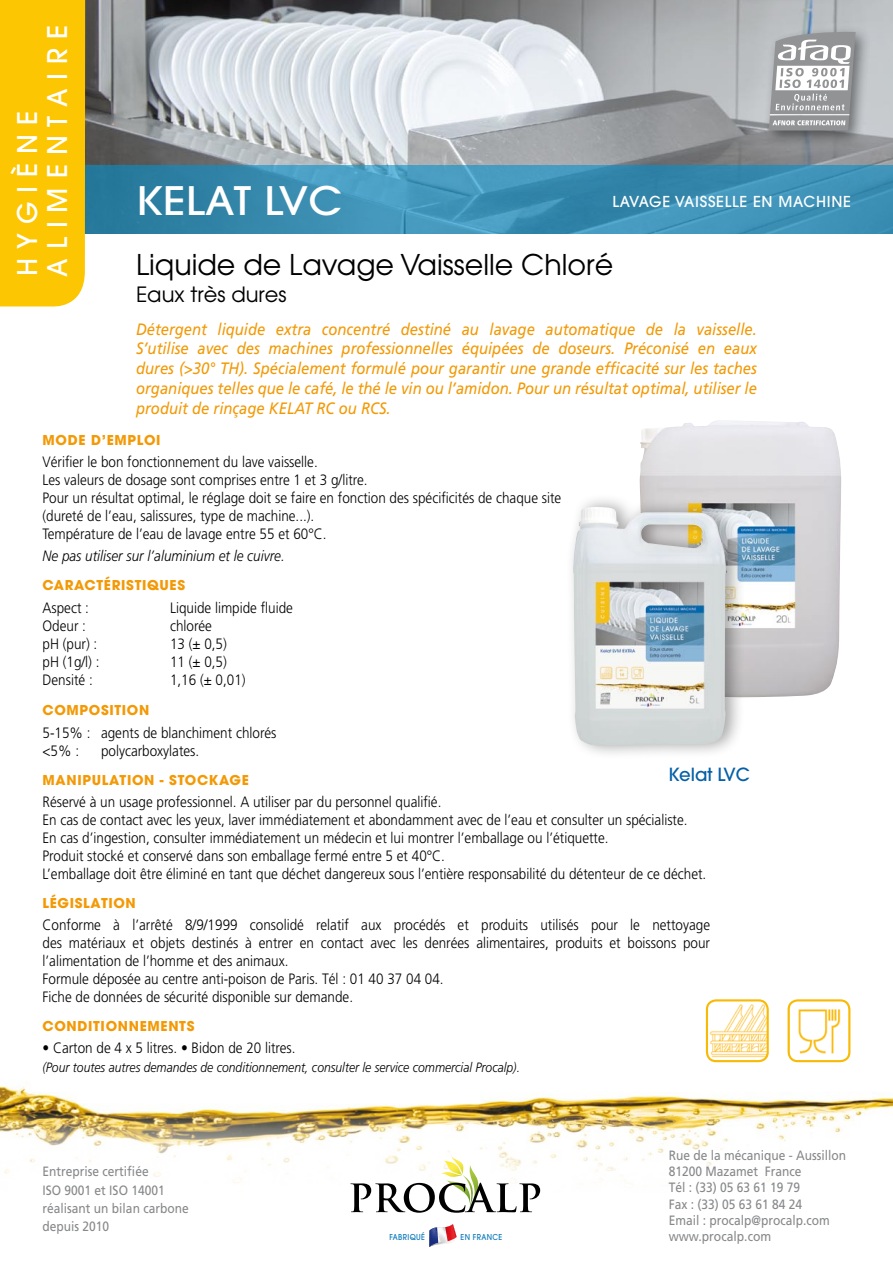
<style>
.page{position:relative;width:893px;height:1263px;background:#fff}
.page>*{position:absolute;margin:0;border:0;box-sizing:border-box;transform-origin:0 0}
.t1{font:500 39px "Avant Garde";color:#fff;scale:1.1 1}
.t2{font:28.5px "Avant Garde";color:#000}
.t3{font:500 27px/30px "Avant Garde";letter-spacing:.33em;color:#fff}
.t4{font:21px "Avant Garde";color:#000}
.t5{font:500 18px "Avant Garde";color:#0560a7}
.t6{font:italic 16.5px/19.8px "Frutiger";color:#f39905;text-align:justify;scale:.9 1}
.t7{font:300 15px/18px "Frutiger";color:#000;scale:.9 1}
.t8{font:italic 300 15px "Frutiger";color:#000;scale:.9 1}
.t9{font:500 15px "Avant Garde";letter-spacing:.05em;color:#fff}
.t10{font:13.5px/16.2px "Frutiger";color:#87888a;scale:.89 1}
.t11{font:700 13.5px "Avant Garde";letter-spacing:.05em;color:#f39905}
.t12{font:italic 300 13.5px "Frutiger";color:#000;scale:.9 1}
.t13{font:500 8.1px "Avant Garde";letter-spacing:.05em;color:#0b7abb;scale:.9 1}
</style>
<div class="page">
<img style="left:0;top:1084px;width:893px;height:108px">
<img style="left:85px;top:0;width:808px;height:166px">
<svg style="left:85px;top:166px;width:808px;height:68px;background:#3a8db1"></svg>
<div style="left:762px;top:25px;width:109px;height:122px;background:#000;opacity:.45"></div>
<svg style="left:769px;top:31px;width:87px;height:100px"></svg>
<div style="left:0;top:0;width:85px;height:307px;background:#fdc602"></div>
<img style="left:707px;top:1002px;width:60px;height:59px">
<div style="left:706px;top:999px;width:63px;height:63px;border:2px solid #f9ba05;border-radius:9px"></div>
<img style="left:789px;top:1001px;width:60px;height:60px">
<div style="left:788px;top:999px;width:62px;height:63px;border:2px solid #f9ba05;border-radius:9px"></div>
<svg style="left:350px;top:1155px;width:190px;height:58px"></svg>
<svg style="left:429px;top:1224px;width:28px;height:23px"></svg>
<img style="left:639px;top:420px;width:202px;height:278px">
<div style="left:565px;top:492px;width:181px;height:267px;background:#000;opacity:.35"></div>
<img style="left:573px;top:507px;width:153px;height:239px">
<h3 class="t3" style="left:12px;top:277px;width:253px;rotate:-90deg">HYGIÈNE<br>ALIMENTAIRE</h3>
<h1 class="t1" style="left:136px;top:177px;width:140px">KELAT LVC</h1>
<p class="t9" style="left:612px;top:192px;width:240px">LAVAGE VAISSELLE EN MACHINE</p>
<h2 class="t2" style="left:136px;top:246px;width:479px">Liquide de Lavage Vaisselle Chloré</h2>
<h3 class="t4" style="left:136px;top:281px;width:152px">Eaux très dures</h3>
<p class="t6" style="left:136px;top:319px;width:691px">Détergent liquide extra concentré destiné au lavage automatique de la vaisselle.<br>S’utilise avec des machines professionnelles équipées de doseurs. Préconisé en eaux dures (&gt;30° TH). Spécialement formulé pour garantir une grande efficacité sur les taches organiques telles que le café, le thé le vin ou l’amidon. Pour un résultat optimal, utiliser le produit de rinçage KELAT RC ou RCS.</p>
<p class="t11" style="left:43px;top:431px;width:120px">MODE D’EMPLOI</p>
<p class="t7" style="left:43px;top:453px;width:578px">Vérifier le bon fonctionnement du lave vaisselle.<br>Les valeurs de dosage sont comprises entre 1 et 3 g/litre.<br>Pour un résultat optimal, le réglage doit se faire en fonction des spécificités de chaque site (dureté de l’eau, salissures, type de machine...).<br>Température de l’eau de lavage entre 55 et 60°C.</p>
<p class="t8" style="left:43px;top:548px;width:271px">Ne pas utiliser sur l’aluminium et le cuivre.</p>
<p class="t11" style="left:43px;top:577px;width:144px">CARACTÉRISTIQUES</p>
<p class="t7" style="left:43px;top:599px;width:53px">Aspect :</p>
<p class="t7" style="left:170px;top:599px;width:138px">Liquide limpide fluide</p>
<p class="t7" style="left:43px;top:617px;width:50px">Odeur :</p>
<p class="t7" style="left:170px;top:617px;width:48px">chlorée</p>
<p class="t7" style="left:43px;top:635px;width:62px">pH (pur) :</p>
<p class="t7" style="left:170px;top:635px;width:65px">13 (± 0,5)</p>
<p class="t7" style="left:43px;top:653px;width:65px">pH (1g/l) :</p>
<p class="t7" style="left:170px;top:653px;width:65px">11 (± 0,5)</p>
<p class="t7" style="left:43px;top:671px;width:57px">Densité :</p>
<p class="t7" style="left:170px;top:671px;width:86px">1,16 (± 0,01)</p>
<p class="t11" style="left:43px;top:702px;width:108px">COMPOSITION</p>
<p class="t7" style="left:43px;top:724px;width:262px">5-15% : agents de blanchiment chlorés &lt;5% :</p>
<p class="t7" style="left:101px;top:742px;width:111px">polycarboxylates.</p>
<p class="t11" style="left:43px;top:771px;width:208px">MANIPULATION - STOCKAGE</p>
<p class="t7" style="left:43px;top:793px;width:739px">Réservé à un usage professionnel. A utiliser par du personnel qualifié.<br>En cas de contact avec les yeux, laver immédiatement et abondamment avec de l’eau et consulter un spécialiste.<br>En cas d’ingestion, consulter immédiatement un médecin et lui montrer l’emballage ou l’étiquette.<br>Produit stocké et conservé dans son emballage fermé entre 5 et 40°C.<br>L’emballage doit être éliminé en tant que déchet dangereux sous l’entière responsabilité du détenteur de ce déchet.</p>
<p class="t11" style="left:43px;top:894px;width:95px">LÉGISLATION</p>
<p class="t7" style="left:43px;top:916px;width:743px">Conforme à l’arrêté 8/9/1999 consolidé relatif aux procédés et produits utilisés pour le nettoyage des matériaux et objets destinés à entrer en contact avec les denrées alimentaires, produits et boissons pour l’alimentation de l’homme et des animaux.<br>Formule déposée au centre anti-poison de Paris. Tél : 01 40 37 04 04.<br>Fiche de données de sécurité disponible sur demande.</p>
<p class="t11" style="left:43px;top:1017px;width:153px">CONDITIONNEMENTS</p>
<p class="t7" style="left:43px;top:1039px;width:283px">• Carton de 4 x 5 litres. • Bidon de 20 litres.</p>
<p class="t12" style="left:43px;top:1059px;width:532px">(Pour toutes autres demandes de conditionnement, consulter le service commercial Procalp).</p>
<p class="t5" style="left:668px;top:763px;width:61px">KELAT LVC</p>
<p class="t10" style="left:43px;top:1162px;width:166px;line-height:18.3px">Entreprise certifiée<br>ISO 9001 et ISO 14001 réalisant un bilan carbone depuis 2010</p>
<p class="t13" style="left:389px;top:1232px;width:41px">FABRIQUÉ</p>
<p class="t13" style="left:461px;top:1232px;width:48px">EN FRANCE</p>
<p class="t10" style="left:669px;top:1147px;width:201px">Rue de la mécanique - Aussillon<br>81200 Mazamet France<br>Tél : (33) 05 63 61 19 79<br>Fax : (33) 05 63 61 84 24<br>Email : procalp@procalp.com www.procalp.com</p>
</div>
